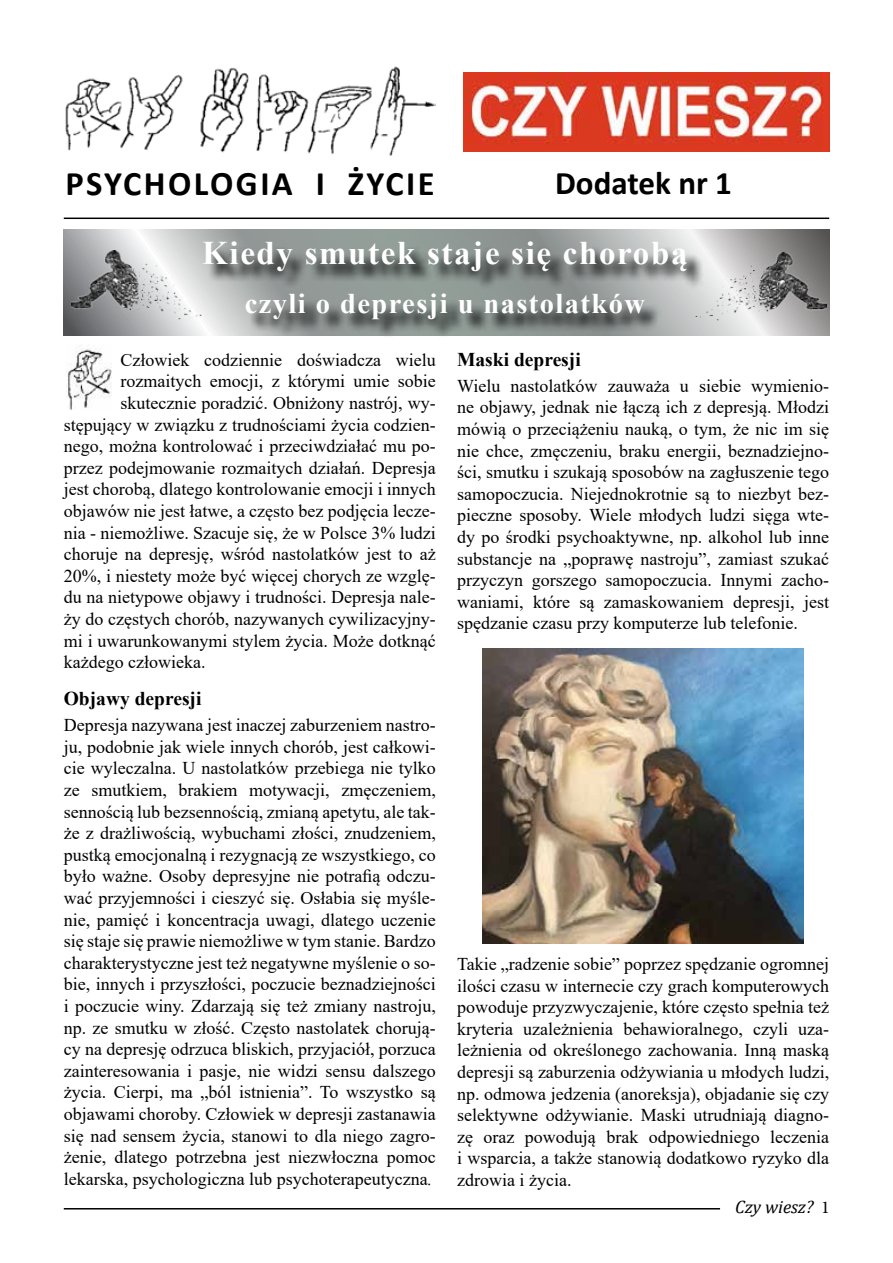
<style>
.page{position:relative;width:893px;height:1263px;background:#fff}
.page>*{position:absolute;margin:0;border:0;box-sizing:border-box;transform-origin:0 0}
.t1{font:700 34.5px "Calibri";letter-spacing:.07em;color:#000}
.t2{font:700 33px "Times New Roman";letter-spacing:.05em;color:#fff}
.t3{font:700 33px "Calibri";color:#000}
.t4{font:700 28.5px "Times New Roman";letter-spacing:.05em;color:#fff}
.t5{font:700 19.5px "Times New Roman";color:#000}
.t6{font:18px/21.6px "Times New Roman";color:#000;text-align:justify}
.t7{font:italic 18px "Cambria";letter-spacing:-.005em;color:#000}
.s1{font-style:italic}
.s2{font-family:"Minion Pro";font-style:normal}
</style>
<div class="page">
<svg style="left:64px;top:229px;width:765px;height:107px;background:#a9adac"></svg>
<hr style="left:64px;top:1208px;width:656px;height:1px;background:#000">
<img style="left:65px;top:66px;width:371px;height:90px">
<img style="left:463px;top:73px;width:366px;height:78px">
<img style="left:66px;top:346px;width:46px;height:63px">
<hr style="left:64px;top:218px;width:765px;height:1px;background:#000">
<img style="left:483px;top:649px;width:320px;height:294px">
<div style="left:207px;top:246px;width:497px;height:92px;background:#000;opacity:.88"></div>
<img style="left:695px;top:252px;width:131px;height:74px">
<img style="left:71px;top:251px;width:131px;height:73px">
<h1 class="t1" style="left:65px;top:159px;width:371px">PSYCHOLOGIA I ŻYCIE</h1>
<h2 class="t3" style="left:555px;top:160px;width:178px">Dodatek nr 1</h2>
<h2 class="t2" style="left:202px;top:229px;width:487px">Kiedy smutek staje się chorobą</h2>
<h3 class="t4" style="left:245px;top:283px;width:402px">czyli o depresji u nastolatków</h3>
<p class="t6" style="left:120px;top:348px;width:317px">Człowiek codziennie doświadcza wielu</p>
<p class="t6" style="left:120px;top:370px;width:317px">rozmaitych emocji, z którymi umie sobie</p>
<p class="t6" style="left:120px;top:391px;width:317px">skutecznie poradzić. Obniżony nastrój, wy-</p>
<p class="t6" style="left:64px;top:413px;width:374px">stępujący w związku z trudnościami życia codzien-</p>
<p class="t6" style="left:64px;top:435px;width:374px">nego, można kontrolować i przeciwdziałać mu po-</p>
<p class="t6" style="left:64px;top:456px;width:374px">przez podejmowanie rozmaitych działań. Depresja</p>
<p class="t6" style="left:64px;top:478px;width:374px">jest chorobą, dlatego kontrolowanie emocji i innych</p>
<p class="t6" style="left:64px;top:499px;width:374px">objawów nie jest łatwe, a często bez podjęcia lecze-</p>
<p class="t6" style="left:64px;top:521px;width:374px">nia - niemożliwe. Szacuje się, że w Polsce 3% ludzi</p>
<p class="t6" style="left:64px;top:543px;width:374px">choruje na depresję, wśród nastolatków jest to aż</p>
<p class="t6" style="left:64px;top:564px;width:374px">20%, i niestety może być więcej chorych ze wzglę-</p>
<p class="t6" style="left:64px;top:586px;width:374px">du na nietypowe objawy i trudności. Depresja nale-</p>
<p class="t6" style="left:64px;top:607px;width:374px">ży do częstych chorób, nazywanych cywilizacyjny-</p>
<p class="t6" style="left:64px;top:629px;width:374px">mi i uwarunkowanymi stylem życia. Może dotknąć</p>
<p class="t6" style="left:64px;top:651px;width:143px">każdego człowieka.</p>
<p class="t5" style="left:64px;top:684px;width:139px">Objawy depresji</p>
<p class="t6" style="left:64px;top:714px;width:374px">Depresja nazywana jest inaczej zaburzeniem nastro&shy;ju, podobnie jak wiele innych chorób, jest całkowi&shy;cie wyleczalna. U nastolatków przebiega nie tylko ze smutkiem, brakiem motywacji, zmęczeniem, sennością lub bezsennością, zmianą apetytu, ale tak&shy;że z drażliwością, wybuchami złości, znudzeniem, pustką emocjonalną i rezygnacją ze wszystkiego, co było ważne. Osoby depresyjne nie potrafią odczu&shy;wać przyjemności i cieszyć się. Osłabia się myśle&shy;nie, pamięć i koncentracja uwagi, dlatego uczenie się staje się prawie niemożliwe w tym stanie. Bardzo charakterystyczne jest też negatywne myślenie o so&shy;bie, innych i przyszłości, poczucie beznadziejności i poczucie winy. Zdarzają się też zmiany nastroju, np. ze smutku w złość. Często nastolatek chorują&shy;cy na depresję odrzuca bliskich, przyjaciół, porzuca zainteresowania i pasje, nie widzi sensu dalszego życia. Cierpi, ma „ból istnienia”. To wszystko są objawami choroby. Człowiek w depresji zastanawia się nad sensem życia, stanowi to dla niego zagro&shy;żenie, dlatego potrzebna jest niezwłoczna pomoc lekarska, psychologiczna lub psychoterapeutyczna<span class="s1">.</span></p>
<p class="t5" style="left:457px;top:345px;width:125px">Maski depresji</p>
<p class="t6" style="left:457px;top:374px;width:374px">Wielu nastolatków zauważa u siebie wymienio&shy;ne objawy, jednak nie łączą ich z depresją. Młodzi mówią o przeciążeniu nauką, o tym, że nic im się nie chce, zmęczeniu, braku energii, beznadziejno&shy;ści, smutku i szukają sposobów na zagłuszenie tego samopoczucia. Niejednokrotnie są to niezbyt bez&shy;pieczne sposoby. Wiele młodych ludzi sięga wte&shy;dy po środki psychoaktywne, np. alkohol lub inne substancje na „poprawę nastroju”, zamiast szukać przyczyn gorszego samopoczucia. Innymi zacho&shy;waniami, które są zamaskowaniem depresji, jest spędzanie czasu przy komputerze lub telefonie.</p>
<p class="t6" style="left:457px;top:952px;width:374px">Takie „radzenie sobie” poprzez spędzanie ogromnej ilości czasu w internecie czy grach komputerowych powoduje przyzwyczajenie, które często spełnia też kryteria uzależnienia behawioralnego, czyli uza&shy;leżnienia od określonego zachowania. Inną maską depresji są zaburzenia odżywiania u młodych ludzi, np. odmowa jedzenia (anoreksja), objadanie się czy selektywne odżywianie. Maski utrudniają diagno&shy;zę oraz powodują brak odpowiedniego leczenia i wsparcia, a także stanowią dodatkowo ryzyko dla zdrowia i życia.</p>
<p class="t7" style="left:735px;top:1194px;width:96px">Czy wiesz? <span class="s2">1</span></p>
</div>
